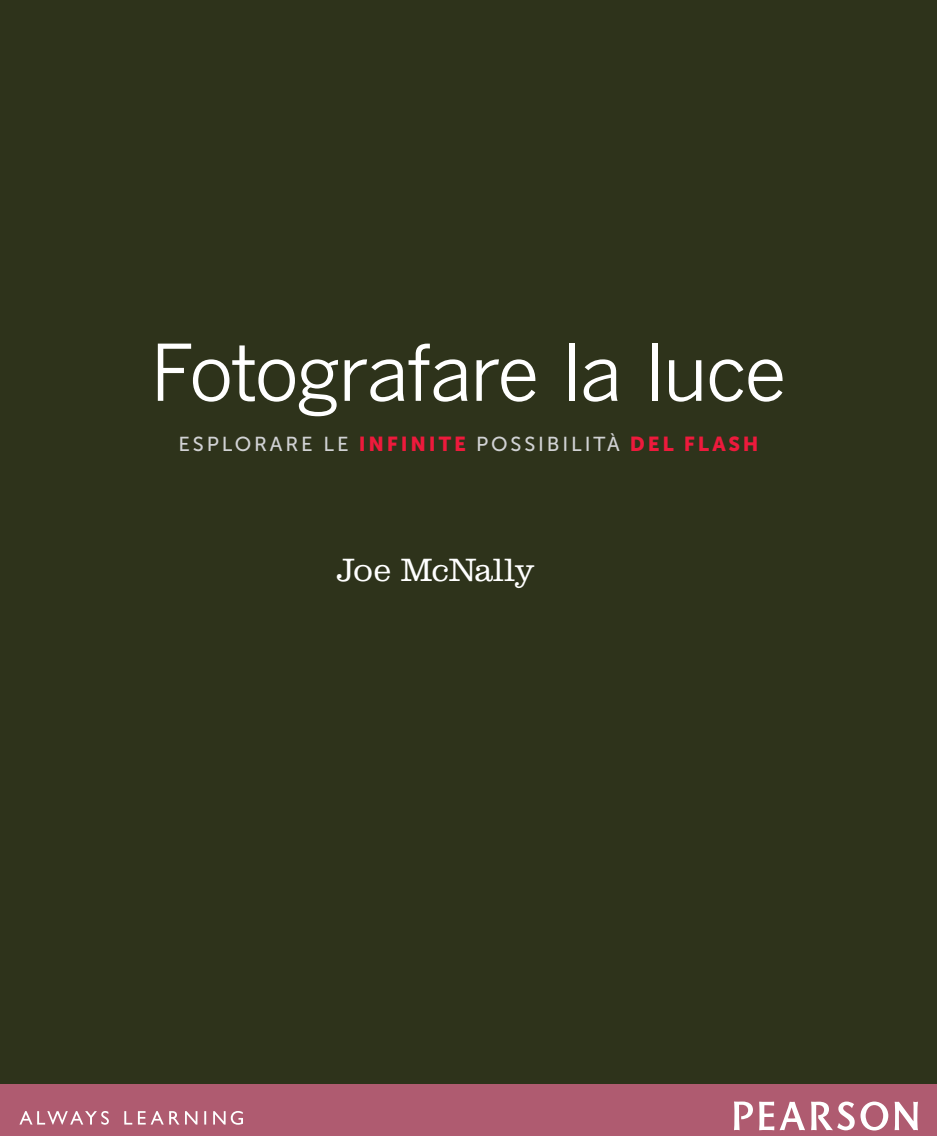
<style>
.page{position:relative;width:937px;height:1136px;background:#fff}
.page>*{position:absolute;margin:0;border:0;box-sizing:border-box;transform-origin:0 0}
.t1{font:77.35px "Benton Gothic";letter-spacing:-.03em;color:#fff}
.t2{font:300 33.43px "Clarendon";color:#fff}
.t3{font:20.12px "Museo Sans 500";letter-spacing:.14em;color:#d1d2d4}
.s1{font-family:"Museo Sans 900";color:#ed1a3c}
</style>
<div class="page">
<div style="left:0;top:0;width:937px;height:1135px;background:#2e331b"></div>
<div style="left:0;top:1083px;width:937px;height:52px;background:#af5b70"></div>
<svg style="left:734px;top:1101px;width:184px;height:29px"></svg>
<svg style="left:19px;top:1111px;width:224px;height:13px"></svg>
<h1 class="t1" style="left:150px;top:326px;width:637px">Fotografare la luce</h1>
<p class="t3" style="left:178px;top:432px;width:581px">ESPLORARE LE <span class="s1">INFINITE</span> POSSIBILITÀ <span class="s1">DEL FLASH</span></p>
<h2 class="t2" style="left:337px;top:550px;width:200px">Joe McNally</h2>
</div>
